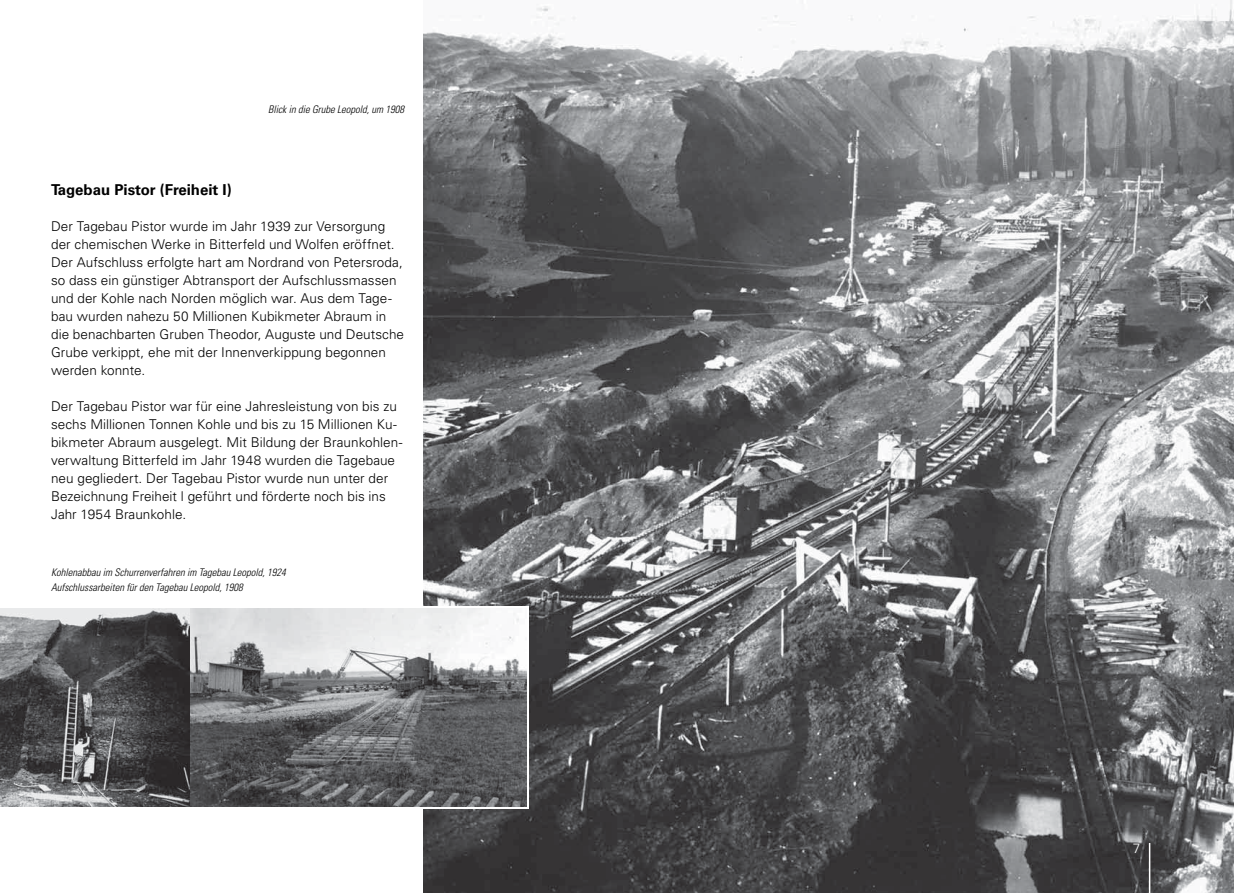
<style>
.page{position:relative;width:1234px;height:893px;background:#fff}
.page>*{position:absolute;margin:0;border:0;box-sizing:border-box;transform-origin:0 0}
.t1{font:700 15px "Univers LT Std";color:#000}
.t2{font:300 13.5px/18px "Univers LT Std";color:#000}
.t3{font:300 13.5px "Univers LT Std";color:#fff}
.t4{font:italic 300 condensed 10.5px/15px "Univers LT Std";color:#000}
</style>
<div class="page">
<img style="left:423px;top:0;width:810px;height:893px">
<svg style="left:0;top:607px;width:529px;height:202px"></svg>
<hr style="left:1148px;top:843px;width:2px;height:50px;background:#fff">
<img style="left:0;top:609px;width:191px;height:198px">
<img style="left:191px;top:609px;width:335px;height:198px">
<p class="t4" style="left:268px;top:102px;width:137px">Blick in die Grube Leopold, um 1908</p>
<p class="t1" style="left:51px;top:182px;width:182px">Tagebau Pistor (Freiheit I)</p>
<p class="t2" style="left:51px;top:218px;width:354px">Der Tagebau Pistor wurde im Jahr 1939 zur Versorgung der chemischen Werke in Bitterfeld und Wolfen eröffnet.<br>Der Aufschluss erfolgte hart am Nordrand von Petersroda, so dass ein günstiger Abtransport der Aufschlussmassen und der Kohle nach Norden möglich war. Aus dem Tage&shy;bau wurden nahezu 50 Millionen Kubikmeter Abraum in die benachbarten Gruben Theodor, Auguste und Deutsche Grube verkippt, ehe mit der Innenverkippung begonnen werden konnte.</p>
<p class="t2" style="left:51px;top:398px;width:353px">Der Tagebau Pistor war für eine Jahresleistung von bis zu sechs Millionen Tonnen Kohle und bis zu 15 Millionen Ku&shy;bikmeter Abraum ausgelegt. Mit Bildung der Braunkohlen&shy;verwaltung Bitterfeld im Jahr 1948 wurden die Tagebaue neu gegliedert. Der Tagebau Pistor wurde nun unter der Bezeichnung Freiheit l geführt und förderte noch bis ins Jahr 1954 Braunkohle.</p>
<p class="t4" style="left:51px;top:565px;width:236px">Kohlenabbau im Schurrenverfahren im Tagebau Leopold, 1924<br>Aufschlussarbeiten für den Tagebau Leopold, 1908</p>
<p class="t3" style="left:1132px;top:841px;width:9px">7</p>
</div>
